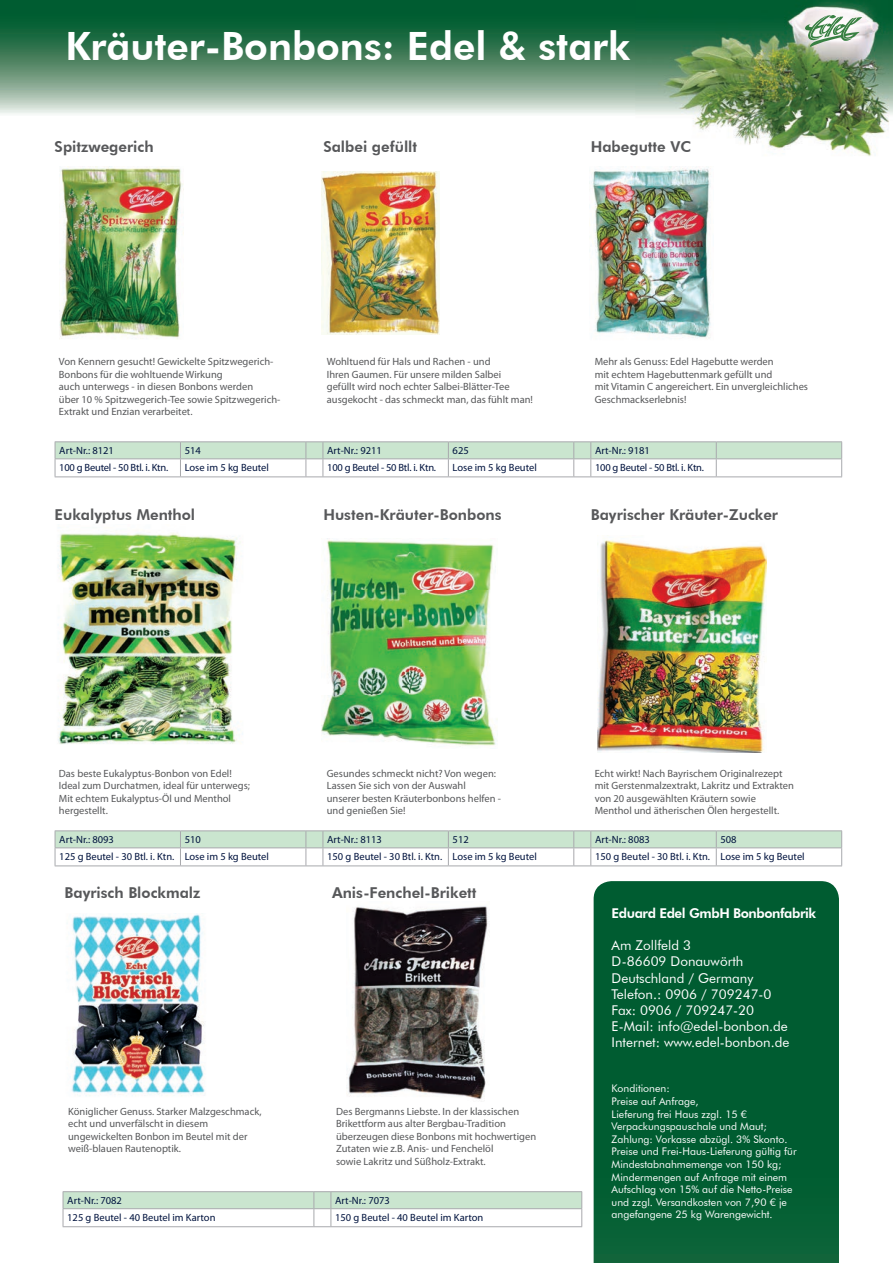
<style>
.page{position:relative;width:893px;height:1263px;background:#fff}
.page>*{position:absolute;margin:0;border:0;box-sizing:border-box;transform-origin:0 0}
.t1{font:800 39px "Futura BT";color:#fff}
.t2{font:30px "Futura BT";color:#fff}
.t3{font:800 15px "Futura BT";color:#57585a}
.t4{font:13.5px/16.2px "Futura BT";color:#fff}
.t5{font:800 13.5px "Futura BT";letter-spacing:-.03em;color:#fff}
.t6{font:10.5px/12.6px "Myriad Pro";color:#57585a}
.t7{font:10.5px "Myriad Pro";color:#00133e}
.t8{font:10.5px/12.6px "Futura BT";color:#fff}
.t9{font:10.5px "Myriad Pro";letter-spacing:-.02em;color:#00133e}
</style>
<div class="page">
<svg style="left:55px;top:441px;width:787px;height:36px"></svg>
<img style="left:60px;top:166px;width:123px;height:173px">
<img style="left:322px;top:171px;width:118px;height:164px">
<img style="left:589px;top:167px;width:122px;height:172px">
<svg style="left:55px;top:830px;width:787px;height:36px"></svg>
<img style="left:57px;top:533px;width:186px;height:211px">
<img style="left:322px;top:540px;width:174px;height:206px">
<img style="left:597px;top:540px;width:169px;height:212px">
<svg style="left:0;top:0;width:635px;height:114px;background:#538b6b"></svg>
<img style="left:635px;top:0;width:258px;height:156px">
<svg style="left:63px;top:1191px;width:519px;height:36px"></svg>
<img style="left:71px;top:913px;width:134px;height:183px">
<img style="left:348px;top:906px;width:140px;height:194px">
<svg style="left:594px;top:881px;width:245px;height:382px;background:#025d32"></svg>
<img style="left:784px;top:0;width:98px;height:67px">
<svg style="left:805px;top:14px;width:57px;height:33px"></svg>
<h2 class="t2" style="left:54px;top:14px;width:221px">Kräuter-Bonbons</h2>
<h1 class="t1" style="left:65px;top:22px;width:566px">Kräuter-Bonbons: Edel &amp; stark</h1>
<h3 class="t3" style="left:55px;top:138px;width:100px">Spitzwegerich</h3>
<h3 class="t3" style="left:323px;top:138px;width:95px">Salbei gefüllt</h3>
<h3 class="t3" style="left:591px;top:138px;width:102px">Habegutte VC</h3>
<p class="t6" style="left:59px;top:355px;width:223px">Von Kennern gesucht! Gewickelte Spitzwegerich-Bonbons für die wohltuende Wirkung<br>auch unterwegs - in diesen Bonbons werden<br>über 10 % Spitzwegerich-Tee sowie Spitzwegerich-Extrakt und Enzian verarbeitet.</p>
<p class="t6" style="left:327px;top:355px;width:208px">Wohltuend für Hals und Rachen - und<br>Ihren Gaumen. Für unsere milden Salbei<br>gefüllt wird noch echter Salbei-Blätter-Tee ausgekocht - das schmeckt man, das fühlt man!</p>
<p class="t6" style="left:595px;top:355px;width:215px">Mehr als Genuss: Edel Hagebutte werden<br>mit echtem Hagebuttenmark gefüllt und<br>mit Vitamin C angereichert. Ein unvergleichliches Geschmackserlebnis!</p>
<p class="t7" style="left:59px;top:444px;width:56px">Art-Nr.: 8121</p>
<p class="t7" style="left:185px;top:444px;width:18px">514</p>
<p class="t7" style="left:327px;top:444px;width:56px">Art-Nr.: 9211</p>
<p class="t7" style="left:453px;top:444px;width:18px">625</p>
<p class="t7" style="left:595px;top:444px;width:56px">Art-Nr.: 9181</p>
<p class="t9" style="left:59px;top:461px;width:110px">100 g Beutel - 50 Btl. i. Ktn.</p>
<p class="t7" style="left:185px;top:461px;width:86px">Lose im 5 kg Beutel</p>
<p class="t9" style="left:327px;top:461px;width:110px">100 g Beutel - 50 Btl. i. Ktn.</p>
<p class="t7" style="left:453px;top:461px;width:86px">Lose im 5 kg Beutel</p>
<p class="t9" style="left:595px;top:461px;width:110px">100 g Beutel - 50 Btl. i. Ktn.</p>
<h3 class="t3" style="left:55px;top:506px;width:142px">Eukalyptus Menthol</h3>
<h3 class="t3" style="left:323px;top:506px;width:180px">Husten-Kräuter-Bonbons</h3>
<h3 class="t3" style="left:591px;top:506px;width:189px">Bayrischer Kräuter-Zucker</h3>
<p class="t6" style="left:59px;top:766px;width:193px">Das beste Eukalyptus-Bonbon von Edel!<br>Ideal zum Durchatmen, ideal für unterwegs; Mit echtem Eukalyptus-Öl und Menthol hergestellt.</p>
<p class="t6" style="left:327px;top:766px;width:176px">Gesundes schmeckt nicht? Von wegen:<br>Lassen Sie sich von der Auswahl unserer besten Kräuterbonbons helfen - und genießen Sie!</p>
<p class="t6" style="left:595px;top:766px;width:201px">Echt wirkt! Nach Bayrischem Originalrezept mit Gerstenmalzextrakt, Lakritz und Extrakten von 20 ausgewählten Kräutern sowie Menthol und ätherischen Ölen hergestellt.</p>
<p class="t7" style="left:59px;top:833px;width:56px">Art-Nr.: 8093</p>
<p class="t7" style="left:185px;top:833px;width:18px">510</p>
<p class="t7" style="left:327px;top:833px;width:56px">Art-Nr.: 8113</p>
<p class="t7" style="left:453px;top:833px;width:18px">512</p>
<p class="t7" style="left:595px;top:833px;width:56px">Art-Nr.: 8083</p>
<p class="t7" style="left:720px;top:833px;width:18px">508</p>
<p class="t7" style="left:59px;top:850px;width:211px">125 g Beutel - 30 Btl. i. Ktn. Lose im 5 kg Beutel</p>
<p class="t7" style="left:327px;top:850px;width:211px">150 g Beutel - 30 Btl. i. Ktn. Lose im 5 kg Beutel</p>
<p class="t7" style="left:595px;top:850px;width:211px">150 g Beutel - 30 Btl. i. Ktn. Lose im 5 kg Beutel</p>
<h3 class="t3" style="left:65px;top:883px;width:137px">Bayrisch Blockmalz</h3>
<h3 class="t3" style="left:332px;top:883px;width:146px">Anis-Fenchel-Brikett</h3>
<p class="t6" style="left:68px;top:1104px;width:195px">Königlicher Genuss. Starker Malzgeschmack, echt und unverfälscht in diesem ungewickelten Bonbon im Beutel mit der weiß-blauen Rautenoptik.</p>
<p class="t6" style="left:336px;top:1104px;width:202px">Des Bergmanns Liebste. In der klassischen Brikettform aus alter Bergbau-Tradition überzeugen diese Bonbons mit hochwertigen Zutaten wie z.B. Anis- und Fenchelöl<br>sowie Lakritz und Süßholz-Extrakt.</p>
<p class="t7" style="left:67px;top:1194px;width:56px">Art-Nr.: 7082</p>
<p class="t7" style="left:335px;top:1194px;width:56px">Art-Nr.: 7073</p>
<p class="t7" style="left:67px;top:1211px;width:150px">125 g Beutel - 40 Beutel im Karton</p>
<p class="t7" style="left:335px;top:1211px;width:150px">150 g Beutel - 40 Beutel im Karton</p>
<p class="t5" style="left:612px;top:905px;width:206px">Eduard Edel GmbH Bonbonfabrik</p>
<p class="t4" style="left:612px;top:937px;width:179px">Am Zollfeld 3<br>D-86609 Donauwörth<br>Deutschland / Germany<br>Telefon.: 0906 / 709247-0<br>Fax: 0906 / 709247-20<br>E-Mail: info@edel-bonbon.de<br>Internet: www.edel-bonbon.de</p>
<p class="t8" style="left:612px;top:1082px;width:187px">Konditionen:<br>Preise auf Anfrage,<br>Lieferung frei Haus zzgl. 15 €<br>Verpackungspauschale und Maut;<br>Zahlung: Vorkasse abzügl. 3% Skonto.<br>Preise und Frei-Haus-Lieferung gültig für<br>Mindestabnahmemenge von 150 kg;<br>Mindermengen auf Anfrage mit einem<br>Aufschlag von 15% auf die Netto-Preise und zzgl. Versandkosten von 7,90 € je angefangene 25 kg Warengewicht.</p>
</div>
